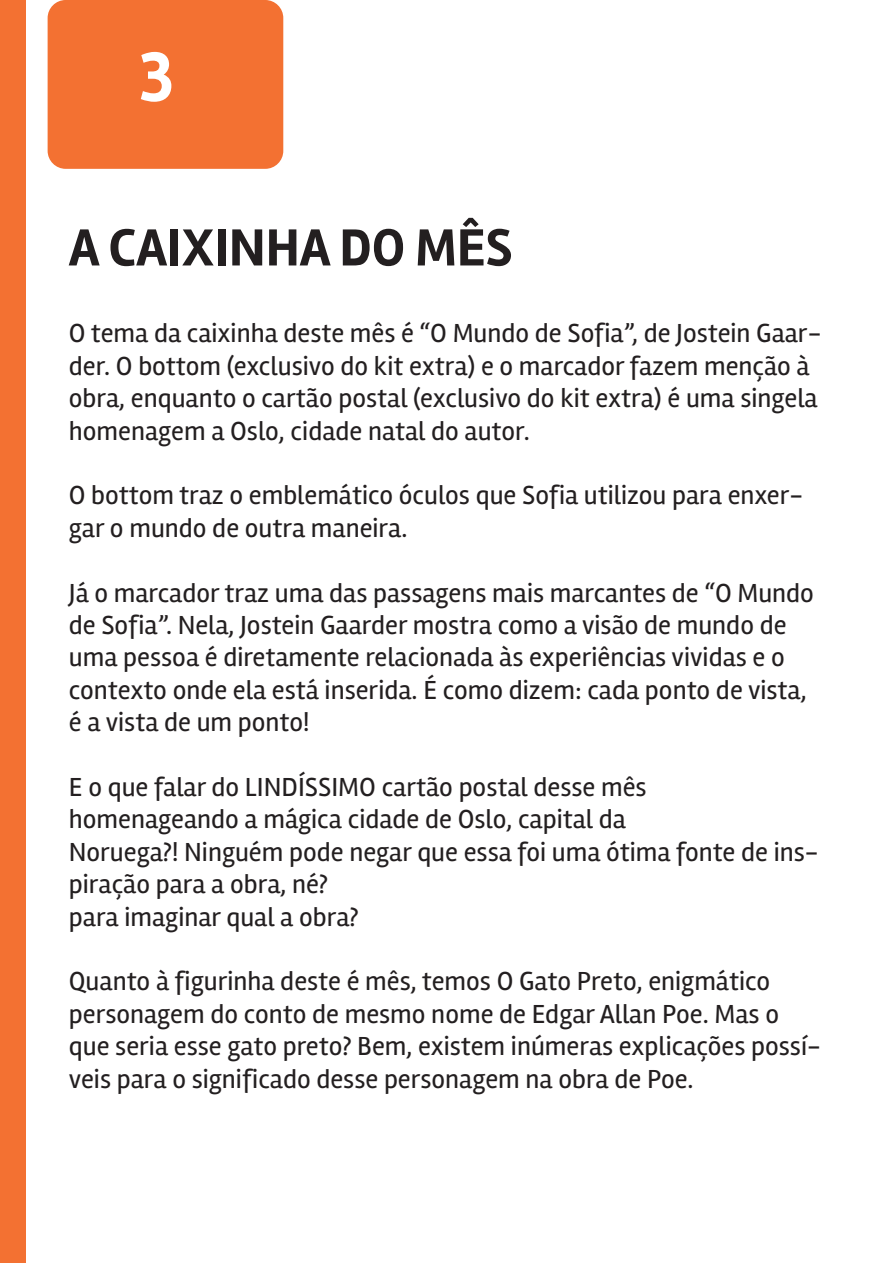
<style>
.page{position:relative;width:893px;height:1263px;background:#fff}
.page>*{position:absolute;margin:0;border:0;box-sizing:border-box;transform-origin:0 0}
.t1{font:700 72px "Rambla";color:#fff}
.t2{font:700 54px "Rambla";color:#231f20}
.t3{font:27px/32.4px "Rambla";color:#231f20}
</style>
<div class="page">
<div style="left:48px;top:0;width:235px;height:169px;background:#f37132;border-radius:18px"></div>
<div style="left:0;top:0;width:25px;height:1263px;background:#f37132"></div>
<h1 class="t1" style="left:139px;top:34px;width:37px">3</h1>
<h2 class="t2" style="left:69px;top:216px;width:445px">A CAIXINHA DO MÊS</h2>
<p class="t3" style="left:69px;top:317px;width:754px">O tema da caixinha deste mês é “O Mundo de Sofia”, de Jostein Gaar&shy;der. O bottom (exclusivo do kit extra) e o marcador fazem menção à obra, enquanto o cartão postal (exclusivo do kit extra) é uma singela homenagem a Oslo, cidade natal do autor.</p>
<p class="t3" style="left:69px;top:479px;width:736px">O bottom traz o emblemático óculos que Sofia utilizou para enxer&shy;gar o mundo de outra maneira.</p>
<p class="t3" style="left:69px;top:576px;width:747px">Já o marcador traz uma das passagens mais marcantes de “O Mundo de Sofia”. Nela, Jostein Gaarder mostra como a visão de mundo de uma pessoa é diretamente relacionada às experiências vividas e o contexto onde ela está inserida. É como dizem: cada ponto de vista, é a vista de um ponto!</p>
<p class="t3" style="left:69px;top:771px;width:751px">E o que falar do LINDÍSSIMO cartão postal desse mês homenageando a mágica cidade de Oslo, capital da<br>Noruega?! Ninguém pode negar que essa foi uma ótima fonte de ins&shy;piração para a obra, né?<br>para imaginar qual a obra?</p>
<p class="t3" style="left:69px;top:965px;width:753px">Quanto à figurinha deste é mês, temos O Gato Preto, enigmático personagem do conto de mesmo nome de Edgar Allan Poe. Mas o que seria esse gato preto? Bem, existem inúmeras explicações possí&shy;veis para o significado desse personagem na obra de Poe.</p>
</div>
